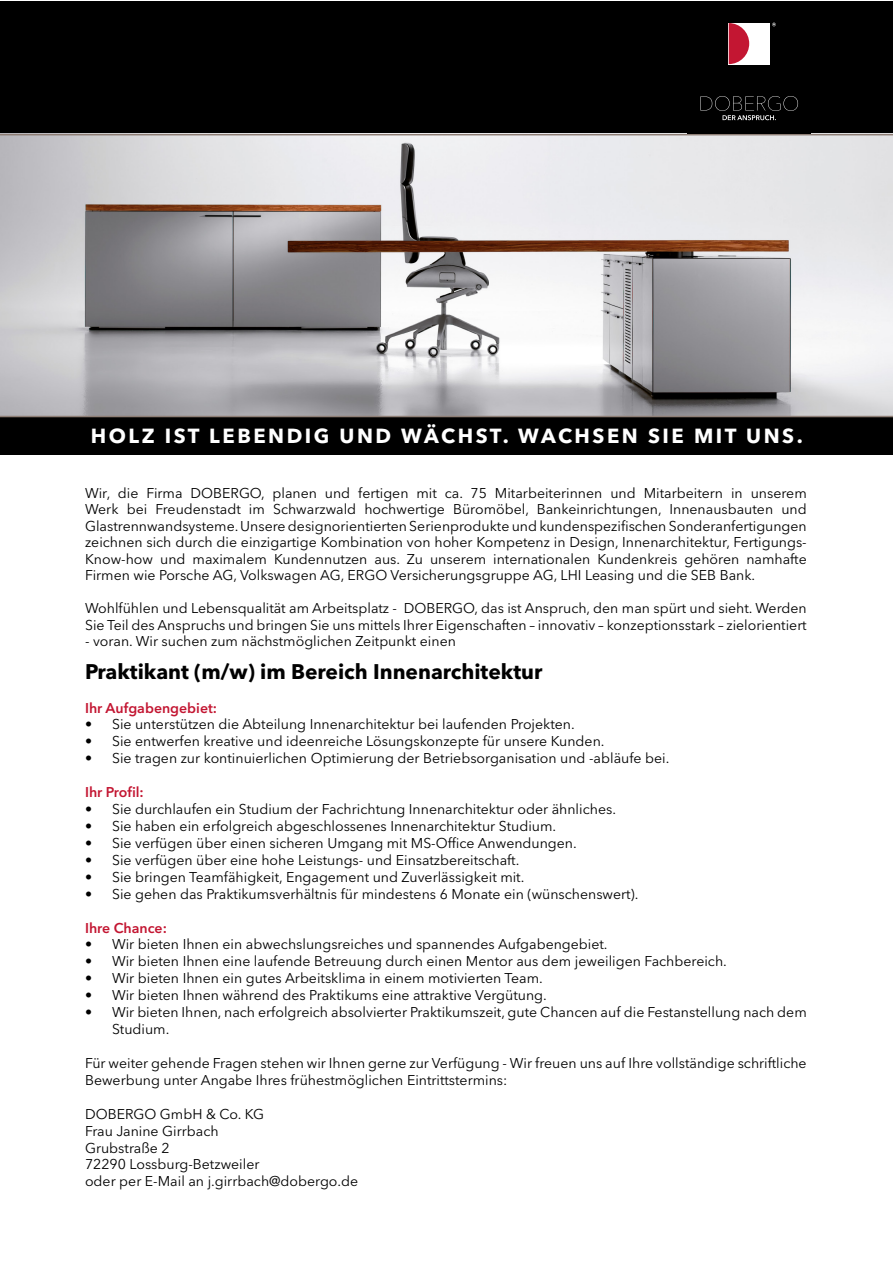
<style>
.page{position:relative;width:893px;height:1263px;background:#fff}
.page>*{position:absolute;margin:0;border:0;box-sizing:border-box;transform-origin:0 0}
.t1{font:700 21px "Avenir Next LT Pro";color:#000}
.t2{font:700 20.25px "Avenir Next LT Pro";letter-spacing:.125em;color:#fff}
.t3{font:14.1px/16.5px "Avenir Next LT Pro";color:#000}
.t4{font:600 14.1px "Avenir Next LT Pro";color:#c31632}
</style>
<div class="page">
<div style="left:0;top:1px;width:892px;height:453px;background:#000"></div>
<img style="left:0;top:135px;width:892px;height:281px">
<hr style="left:0;top:134px;width:892px;height:1px;background:#8e7e75">
<hr style="left:0;top:416px;width:892px;height:1px;background:#8e7e75">
<div style="left:728px;top:23px;width:42px;height:41px;background:#fff"></div>
<svg style="left:729px;top:23px;width:20px;height:41px"></svg>
<svg style="left:700px;top:96px;width:98px;height:24px"></svg>
<svg style="left:772px;top:23px;width:4px;height:3px"></svg>
<h2 class="t2" style="left:91px;top:424px;width:713px">HOLZ IST LEBENDIG UND WÄCHST. WACHSEN SIE MIT UNS.</h2>
<p class="t3" style="left:85px;top:484px;width:723px;text-align:justify">Wir, die Firma DOBERGO, planen und fertigen mit ca. 75 Mitarbeiterinnen und Mitarbeitern in unserem Werk bei Freudenstadt im Schwarzwald hochwertige Büromöbel, Bankeinrichtungen, Innenausbauten und Glastrennwandsysteme. Unsere designorientierten Serienprodukte und kundenspezifischen Sonderanfertigungen zeichnen sich durch die einzigartige Kombination von hoher Kompetenz in Design, Innenarchitektur, Fertigungs-Know-how und maximalem Kundennutzen aus. Zu unserem internationalen Kundenkreis gehören namhafte Firmen wie Porsche AG, Volkswagen AG, ERGO Versicherungsgruppe AG, LHI Leasing und die SEB Bank.</p>
<p class="t3" style="left:85px;top:600px;width:723px">Wohlfühlen und Lebensqualität am Arbeitsplatz - DOBERGO, das ist Anspruch, den man spürt und sieht. Werden<br>Sie Teil des Anspruchs und bringen Sie uns mittels Ihrer Eigenschaften – innovativ – konzeptionsstark – zielorientiert</p>
<p class="t3" style="left:85px;top:633px;width:372px">- voran. Wir suchen zum nächstmöglichen Zeitpunkt einen</p>
<h1 class="t1" style="left:85px;top:659px;width:459px">Praktikant (m/w) im Bereich Innenarchitektur</h1>
<p class="t4" style="left:85px;top:699px;width:134px">Ihr Aufgabengebiet:</p>
<p class="t3" style="left:85px;top:716px;width:491px">• Sie unterstützen die Abteilung Innenarchitektur bei laufenden Projekten.</p>
<p class="t3" style="left:85px;top:733px;width:521px">• Sie entwerfen kreative und ideenreiche Lösungskonzepte für unsere Kunden.</p>
<p class="t3" style="left:85px;top:750px;width:586px">• Sie tragen zur kontinuierlichen Optimierung der Betriebsorganisation und -abläufe bei.</p>
<p class="t4" style="left:85px;top:784px;width:60px">Ihr Profil:</p>
<p class="t3" style="left:85px;top:801px;width:532px">• Sie durchlaufen ein Studium der Fachrichtung Innenarchitektur oder ähnliches.</p>
<p class="t3" style="left:85px;top:818px;width:473px">• Sie haben ein erfolgreich abgeschlossenes Innenarchitektur Studium.</p>
<p class="t3" style="left:85px;top:835px;width:493px">• Sie verfügen über einen sicheren Umgang mit MS-Office Anwendungen.</p>
<p class="t3" style="left:85px;top:852px;width:436px">• Sie verfügen über eine hohe Leistungs- und Einsatzbereitschaft.</p>
<p class="t3" style="left:85px;top:868px;width:441px">• Sie bringen Teamfähigkeit, Engagement und Zuverlässigkeit mit.</p>
<p class="t3" style="left:85px;top:885px;width:555px">• Sie gehen das Praktikumsverhältnis für mindestens 6 Monate ein (wünschenswert).</p>
<p class="t4" style="left:85px;top:919px;width:83px">Ihre Chance:</p>
<p class="t3" style="left:85px;top:936px;width:524px">• Wir bieten Ihnen ein abwechslungsreiches und spannendes Aufgabengebiet.</p>
<p class="t3" style="left:85px;top:953px;width:643px">• Wir bieten Ihnen eine laufende Betreuung durch einen Mentor aus dem jeweiligen Fachbereich.</p>
<p class="t3" style="left:85px;top:970px;width:459px">• Wir bieten Ihnen ein gutes Arbeitsklima in einem motivierten Team.</p>
<p class="t3" style="left:85px;top:987px;width:463px">• Wir bieten Ihnen während des Praktikums eine attraktive Vergütung.</p>
<p class="t3" style="left:112px;top:1004px;width:696px;line-height:17px;text-indent:-27px">• Wir bieten Ihnen, nach erfolgreich absolvierter Praktikumszeit, gute Chancen auf die Festanstellung nach dem<br>Studium.</p>
<p class="t3" style="left:85px;top:1054px;width:723px;line-height:17px">Für weiter gehende Fragen stehen wir Ihnen gerne zur Verfügung - Wir freuen uns auf Ihre vollständige schriftliche<br>Bewerbung unter Angabe Ihres frühestmöglichen Eintrittstermins:</p>
<p class="t3" style="left:85px;top:1105px;width:275px;line-height:17px">DOBERGO GmbH &amp; Co. KG<br>Frau Janine Girrbach<br>Grubstraße 2<br>72290 Lossburg-Betzweiler<br>oder per E-Mail an j.girrbach@dobergo.de</p>
</div>
